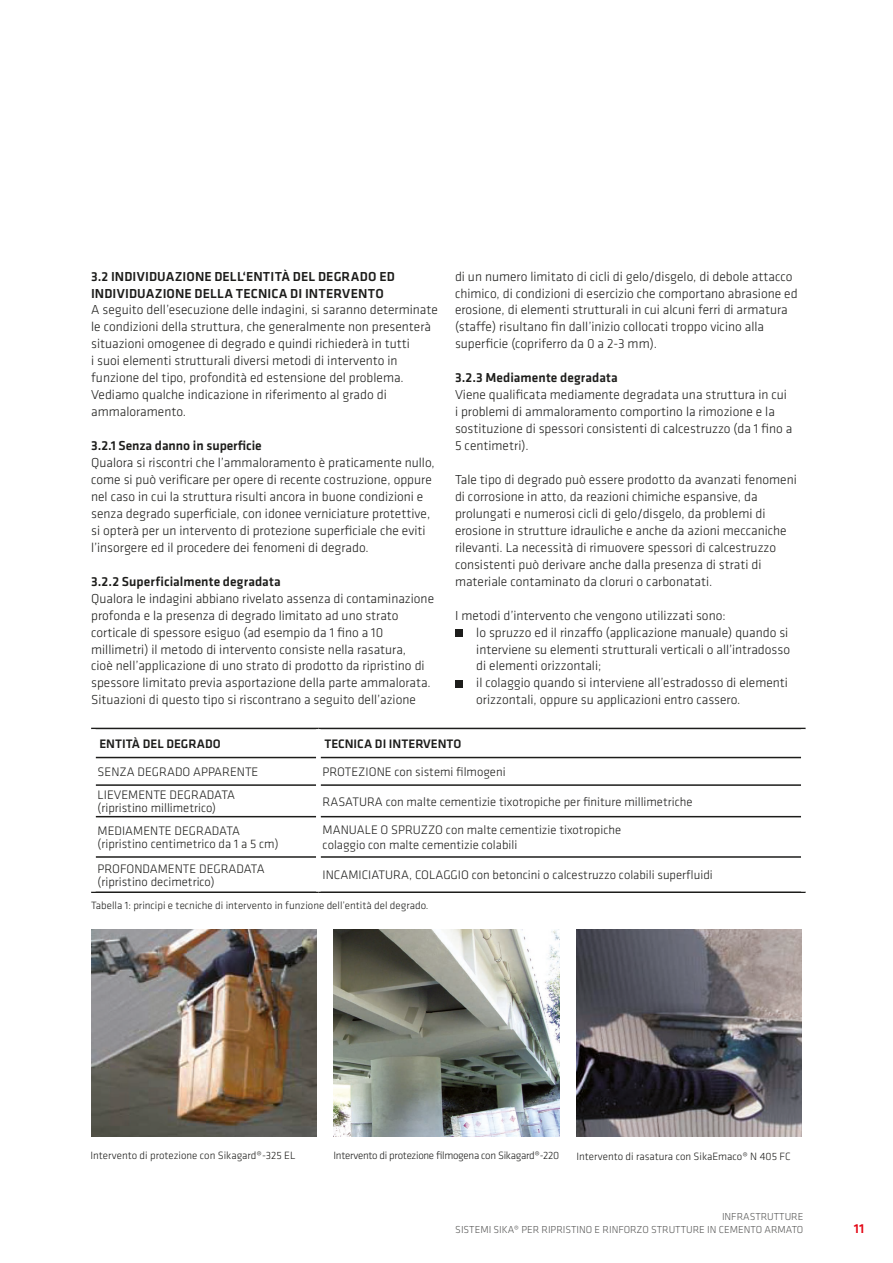
<style>
.page{position:relative;width:893px;height:1263px;background:#fff}
.page>*{position:absolute;margin:0;border:0;box-sizing:border-box;transform-origin:0 0}
._06_Text{font:300 13.5px/17px "Klavika";color:#1d1d1b}
._06_Text-2{font:500 13.5px/17px "Klavika";letter-spacing:.005em;color:#1d1d1b}
.t1{font:500 13.5px "Klavika";color:#e30614}
.t2{font:300 12.75px "Klavika";color:#1d1d1b}
.t3{font:500 12.75px "Klavika";color:#1d1d1b}
.t4{font:300 10.95px "Klavika";color:#1d1d1b}
.t5{font:300 10.95px "Klavika";letter-spacing:-.025em;color:#1d1d1b}
.t6{font:300 10.5px/12.6px "Klavika";color:#575756;text-align:right}
</style>
<div class="page">
<img style="left:91px;top:929px;width:225px;height:207px">
<img style="left:576px;top:929px;width:226px;height:207px">
<img style="left:333px;top:929px;width:226px;height:207px">
<hr style="left:91px;top:728px;width:227px;height:1px;background:#1d1d1b">
<hr style="left:318px;top:728px;width:488px;height:1px;background:#1d1d1b">
<hr style="left:96px;top:757px;width:220px;height:1px;background:#1d1d1b">
<hr style="left:321px;top:757px;width:480px;height:1px;background:#1d1d1b">
<hr style="left:96px;top:784px;width:220px;height:2px;background:#1d1d1b">
<hr style="left:321px;top:784px;width:480px;height:2px;background:#1d1d1b">
<hr style="left:96px;top:816px;width:220px;height:1px;background:#1d1d1b">
<hr style="left:321px;top:816px;width:480px;height:1px;background:#1d1d1b">
<hr style="left:96px;top:856px;width:220px;height:2px;background:#1d1d1b">
<hr style="left:321px;top:856px;width:480px;height:2px;background:#1d1d1b">
<hr style="left:91px;top:891px;width:227px;height:2px;background:#1d1d1b">
<hr style="left:318px;top:891px;width:488px;height:2px;background:#1d1d1b">
<div style="left:455px;top:629px;width:8px;height:8px;background:#1d1d1b"></div>
<div style="left:455px;top:679px;width:8px;height:8px;background:#1d1d1b"></div>
<p class="_06_Text-2" style="left:91px;top:267px;width:305px">3.2 INDIVIDUAZIONE DELL‘ENTITÀ DEL DEGRADO ED<br>INDIVIDUAZIONE DELLA TECNICA DI INTERVENTO</p>
<p class="_06_Text" style="left:91px;top:301px;width:348px">A seguito dell’esecuzione delle indagini, si saranno determinate le condizioni della struttura, che generalmente non presenterà situazioni omogenee di degrado e quindi richiederà in tutti<br>i suoi elementi strutturali diversi metodi di intervento in funzione del tipo, profondità ed estensione del problema.<br>Vediamo qualche indicazione in riferimento al grado di ammaloramento.</p>
<p class="_06_Text-2" style="left:91px;top:437px;width:172px">3.2.1 Senza danno in superficie</p>
<p class="_06_Text" style="left:91px;top:454px;width:345px">Qualora si riscontri che l’ammaloramento è praticamente nullo, come si può verificare per opere di recente costruzione, oppure nel caso in cui la struttura risulti ancora in buone condizioni e senza degrado superficiale, con idonee verniciature protettive, si opterà per un intervento di protezione superficiale che eviti l’insorgere ed il procedere dei fenomeni di degrado.</p>
<p class="_06_Text-2" style="left:91px;top:572px;width:191px">3.2.2 Superficialmente degradata</p>
<p class="_06_Text" style="left:91px;top:590px;width:344px">Qualora le indagini abbiano rivelato assenza di contaminazione profonda e la presenza di degrado limitato ad uno strato corticale di spessore esiguo (ad esempio da 1 fino a 10 millimetri) il metodo di intervento consiste nella rasatura,<br>cioè nell’applicazione di uno strato di prodotto da ripristino di spessore limitato previa asportazione della parte ammalorata.</p>
<p class="_06_Text" style="left:91px;top:691px;width:326px">Situazioni di questo tipo si riscontrano a seguito dell’azione</p>
<p class="_06_Text" style="left:455px;top:267px;width:344px">di un numero limitato di cicli di gelo/disgelo, di debole attacco chimico, di condizioni di esercizio che comportano abrasione ed erosione, di elementi strutturali in cui alcuni ferri di armatura (staffe) risultano fin dall’inizio collocati troppo vicino alla superficie (copriferro da 0 a 2-3 mm).</p>
<p class="_06_Text-2" style="left:455px;top:369px;width:164px">3.2.3 Mediamente degradata</p>
<p class="_06_Text" style="left:455px;top:386px;width:339px">Viene qualificata mediamente degradata una struttura in cui i problemi di ammaloramento comportino la rimozione e la sostituzione di spessori consistenti di calcestruzzo (da 1 fino a 5 centimetri).</p>
<p class="_06_Text" style="left:455px;top:471px;width:343px">Tale tipo di degrado può essere prodotto da avanzati fenomeni di corrosione in atto, da reazioni chimiche espansive, da prolungati e numerosi cicli di gelo/disgelo, da problemi di erosione in strutture idrauliche e anche da azioni meccaniche rilevanti. La necessità di rimuovere spessori di calcestruzzo consistenti può derivare anche dalla presenza di strati di materiale contaminato da cloruri o carbonatati.</p>
<p class="_06_Text" style="left:455px;top:606px;width:272px">I metodi d’intervento che vengono utilizzati sono:</p>
<p class="_06_Text" style="left:476px;top:623px;width:315px">lo spruzzo ed il rinzaffo (applicazione manuale) quando si interviene su elementi strutturali verticali o all’intradosso di elementi orizzontali;</p>
<p class="_06_Text" style="left:476px;top:674px;width:313px">il colaggio quando si interviene all’estradosso di elementi orizzontali, oppure su applicazioni entro cassero.</p>
<p class="t3" style="left:99px;top:735px;width:123px">ENTITÀ DEL DEGRADO</p>
<p class="t3" style="left:324px;top:735px;width:138px">TECNICA DI INTERVENTO</p>
<p class="t2" style="left:98px;top:764px;width:162px">SENZA DEGRADO APPARENTE</p>
<p class="t2" style="left:323px;top:764px;width:184px">PROTEZIONE con sistemi filmogeni</p>
<p class="t2" style="left:98px;top:787px;width:139px">LIEVEMENTE DEGRADATA</p>
<p class="t2" style="left:98px;top:800px;width:120px">(ripristino millimetrico)</p>
<p class="t2" style="left:323px;top:794px;width:371px">RASATURA con malte cementizie tixotropiche per finiture millimetriche</p>
<p class="t2" style="left:98px;top:823px;width:144px">MEDIAMENTE DEGRADATA</p>
<p class="t2" style="left:98px;top:836px;width:182px">(ripristino centimetrico da 1 a 5 cm)</p>
<p class="t2" style="left:98px;top:861px;width:168px">PROFONDAMENTE DEGRADATA</p>
<p class="t2" style="left:98px;top:874px;width:119px">(ripristino decimetrico)</p>
<p class="t2" style="left:323px;top:822px;width:300px">MANUALE O SPRUZZO con malte cementizie tixotropiche</p>
<p class="t2" style="left:323px;top:837px;width:196px">colaggio con malte cementizie colabili</p>
<p class="t2" style="left:323px;top:867px;width:392px">INCAMICIATURA, COLAGGIO con betoncini o calcestruzzo colabili superfluidi</p>
<p class="t4" style="left:91px;top:899px;width:339px">Tabella 1: principi e tecniche di intervento in funzione dell’entità del degrado.</p>
<p class="t4" style="left:91px;top:1149px;width:207px">Intervento di protezione con Sikagard®-325 EL</p>
<p class="t5" style="left:333px;top:1149px;width:227px">Intervento di protezione filmogena con Sikagard®-220</p>
<p class="t4" style="left:576px;top:1150px;width:216px">Intervento di rasatura con SikaEmaco® N 405 FC</p>
<p class="t6" style="left:455px;top:1210px;width:350px">INFRASTRUTTURE<br>SISTEMI SIKA® PER RIPRISTINO E RINFORZO STRUTTURE IN CEMENTO ARMATO</p>
<p class="t1" style="left:854px;top:1219px;width:12px">11</p>
</div>
